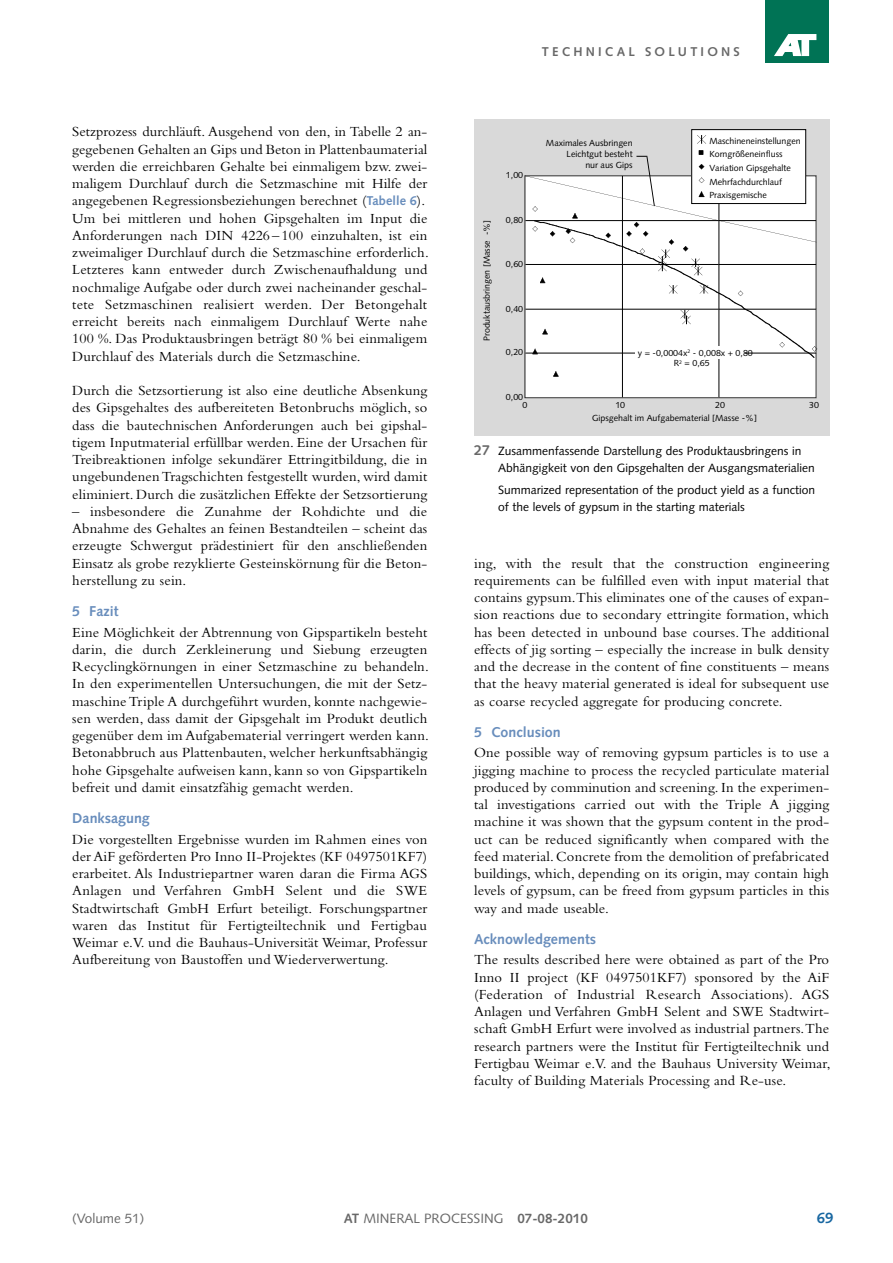
<style>
.page{position:relative;width:893px;height:1263px;background:#fff}
.page>*{position:absolute;margin:0;border:0;box-sizing:border-box;transform-origin:0 0}
.t1{font:700 15px "Syntax LT Std";color:#1867a1}
.t2{font:14.55px/17.2px "Bembo Std";letter-spacing:.01em;color:#000;text-align:justify}
.t3{font:700 14.25px "Syntax LT Std";color:#688dbc}
.t4{font:13.5px "Syntax LT Std";color:#686868}
.t5{font:700 12.75px "Syntax LT Std";letter-spacing:.25em;color:#686868}
.t6{font:12px/17.2px "Syntax LT Std";color:#000}
.t7{font:8.85px/13.6px "Syntax LT Std";color:#000}
.s1{font-family:"Syntax LT Std";font-weight:700;font-size:12.75px;color:#688dbc}
.s2{font-weight:700;font-size:14.25px;color:#686868}
.s3{font-weight:700}
</style>
<div class="page">
<div style="left:765px;top:0;width:64px;height:62px;background:#007355"></div>
<svg style="left:774px;top:34px;width:42px;height:22px"></svg>
<div style="left:474px;top:119px;width:355px;height:317px;background:#d9d9d9"></div>
<div style="left:525px;top:176px;width:291px;height:222px;background:#fff"></div>
<hr style="left:622px;top:176px;width:1px;height:222px;background:#000">
<hr style="left:719px;top:176px;width:1px;height:222px;background:#000">
<svg style="left:553px;top:371px;width:5px;height:6px"></svg>
<div style="left:635px;top:346px;width:109px;height:13px;background:#fff"></div>
<div style="left:692px;top:130px;width:114px;height:74px;background:#fff"></div>
<div style="left:691px;top:129px;width:115px;height:75px;border:1px solid #000"></div>
<svg style="left:697px;top:135px;width:9px;height:9px"></svg>
<svg style="left:525px;top:150px;width:292px;height:208px"></svg>
<p class="t2" style="left:72px;top:123px;width:358px;text-align:left">Setzprozess durchläuft. Ausgehend von den, in Tabelle 2 an&shy;gegebenen Gehalten an Gips und Beton in Platten-baumaterial werden die erreichbaren Gehalte bei einmaligem bzw. zwei&shy;maligem Durchlauf durch die Setzmaschine mit Hilfe der angegebenen Regressionsbeziehungen berechnet (<span class="s1">Tabelle 6</span>).<br>Um bei mittleren und hohen Gipsgehalten im Input die Anforderungen nach DIN 4226 – 100 einzuhalten, ist ein zweimaliger Durchlauf durch die Setzmaschine erforderlich.<br>Letzteres kann entweder durch Zwischenaufhaldung und nochmalige Aufgabe oder durch zwei nacheinander geschal&shy;tete Setzmaschinen realisiert werden. Der Betongehalt erreicht bereits nach einmaligem Durchlauf Werte nahe 100 %. Das Produktausbringen beträgt 80 % bei einmaligem Durchlauf des Materials durch die Setzmaschine.</p>
<p class="t2" style="left:72px;top:382px;width:357px">Durch die Setzsortierung ist also eine deutliche Absenkung des Gipsgehaltes des aufbereiteten Betonbruchs möglich, so dass die bautechnischen Anforderungen auch bei gipshal&shy;tigem Inputmaterial erfüllbar werden. Eine der Ursachen für Treibreaktionen infolge sekundärer Ettringitbildung, die in ungebundenen Tragschichten festgestellt wurden, wird damit eliminiert. Durch die zusätzlichen Effekte der Setzsortierung</p>
<p class="t2" style="left:72px;top:502px;width:357px">– insbesondere die Zunahme der Rohdichte und die Abnahme des Gehaltes an feinen Bestandteilen – scheint das erzeugte Schwergut prädestiniert für den anschließenden Einsatz als grobe rezyklierte Gesteinskörnung für die Beton&shy;herstellung zu sein.</p>
<p class="t3" style="left:72px;top:603px;width:48px">5 Fazit</p>
<p class="t2" style="left:72px;top:623px;width:358px;text-align:left">Eine Möglichkeit der Abtrennung von Gipspartikeln besteht darin, die durch Zerkleinerung und Siebung erzeugten Recycling-körnungen in einer Setzmaschine zu behandeln.<br>In den experimentellen Untersuchungen, die mit der Setz&shy;maschine Triple A durchgeführt wurden, konnte nachgewie&shy;sen werden, dass damit der Gipsgehalt im Produkt deutlich gegenüber dem im Aufgabematerial verringert werden kann.<br>Betonabbruch aus Plattenbauten, welcher herkunftsabhängig hohe Gipsgehalte aufweisen kann, kann so von Gipspartikeln befreit und damit einsatzfähig gemacht werden.</p>
<p class="t3" style="left:72px;top:810px;width:79px">Danksagung</p>
<p class="t2" style="left:72px;top:830px;width:357px">Die vorgestellten Ergebnisse wurden im Rahmen eines von der AiF geförderten Pro Inno II-Projektes (KF 0497501KF7) erarbeitet. Als Industriepartner waren daran die Firma AGS Anlagen und Verfahren GmbH Selent und die SWE Stadtwirtschaft GmbH Erfurt beteiligt. Forschungspartner waren das Institut für Fertigteiltechnik und Fertigbau Weimar e.V. und die Bauhaus-Universität Weimar, Professur Aufbereitung von Baustoffen und Wiederver-wer-tung.</p>
<p class="t5" style="left:542px;top:45px;width:199px">TECHNICAL SOLUTIONS</p>
<p class="t7" style="left:480px;top:341px;width:123px;rotate:-90deg">Produktausbringen [Masse -%]</p>
<p class="t7" style="left:506px;top:168px;width:19px">1,00</p>
<p class="t7" style="left:506px;top:213px;width:19px">0,80</p>
<p class="t7" style="left:506px;top:257px;width:19px">0,60</p>
<p class="t7" style="left:506px;top:302px;width:19px">0,40</p>
<p class="t7" style="left:506px;top:346px;width:19px">0,20</p>
<p class="t7" style="left:546px;top:138px;width:88px;line-height:10.6px;text-align:right">Maximales Ausbringen<br>Leichtgut besteht<br>nur aus Gips</p>
<p class="t7" style="left:709px;top:134px;width:93px">Maschineneinstellungen<br>Korngrößeneinfluss<br>Variation Gipsgehalte<br>Mehrfachdurchlauf<br>Praxisgemische</p>
<p class="t7" style="left:674px;top:347px;width:80px;line-height:10.8px;text-indent:-36px">y = -0,0004x<sup>2</sup> - 0,008x + 0,80<br>R<sup>2</sup> = 0,65</p>
<p class="t7" style="left:506px;top:390px;width:19px">0,00</p>
<p class="t7" style="left:522px;top:398px;width:6px">0</p>
<p class="t7" style="left:615px;top:398px;width:11px">10</p>
<p class="t7" style="left:715px;top:398px;width:11px">20</p>
<p class="t7" style="left:809px;top:398px;width:11px">30</p>
<p class="t7" style="left:592px;top:411px;width:166px">Gipsgehalt im Aufgabematerial [Masse -%]</p>
<p class="t6" style="left:498px;top:442px;width:318px;text-indent:-24px"><span class="s2">27</span> Zusammenfassende Darstellung des Produktausbringens in<br>Abhängigkeit von den Gipsgehalten der Ausgangsmaterialien</p>
<p class="t6" style="left:498px;top:481px;width:319px">Summarized representation of the product yield as a function of the levels of gypsum in the starting materials</p>
<p class="t2" style="left:474px;top:554px;width:357px">ing, with the result that the construction engineering requirements can be fulfilled even with input material that contains gypsum. This eliminates one of the causes of expan&shy;sion reactions due to secondary ettringite formation, which has been detected in unbound base courses. The additional effects of jig sorting – especially the increase in bulk density and the decrease in the content of fine constituents – means that the heavy material generated is ideal for subsequent use as coarse recycled aggregate for producing concrete.</p>
<p class="t3" style="left:474px;top:724px;width:88px">5 Conclusion</p>
<p class="t2" style="left:474px;top:744px;width:357px">One possible way of removing gypsum particles is to use a jigging machine to process the recycled particulate material produced by comminution and screening. In the experimen&shy;tal investigations carried out with the Triple A jigging machine it was shown that the gypsum content in the prod&shy;uct can be reduced significantly when compared with the feed material. Concrete from the demolition of prefabricated buildings, which, depending on its origin, may contain high levels of gypsum, can be freed from gypsum particles in this way and made useable.</p>
<p class="t3" style="left:474px;top:931px;width:123px">Acknowledgements</p>
<p class="t2" style="left:474px;top:951px;width:358px">The results described here were obtained as part of the Pro Inno II project (KF 0497501KF7) sponsored by the AiF (Federation of Industrial Research Associations). AGS Anlagen und Verfahren GmbH Selent and SWE Stadtwirt&shy;schaft GmbH Erfurt were involved as industrial partners. The research partners were the Institut für Fertigteiltechnik und Fertigbau Weimar e.V. and the Bauhaus University Weimar, faculty of Building Materials Processing and Re-use.</p>
<p class="t4" style="left:72px;top:1210px;width:73px">(Volume 51)</p>
<p class="t4" style="left:344px;top:1210px;width:246px"><span class="s3">AT</span> MINERAL PROCESSING <span class="s3">07-08-2010</span></p>
<p class="t1" style="left:817px;top:1209px;width:18px">69</p>
</div>
